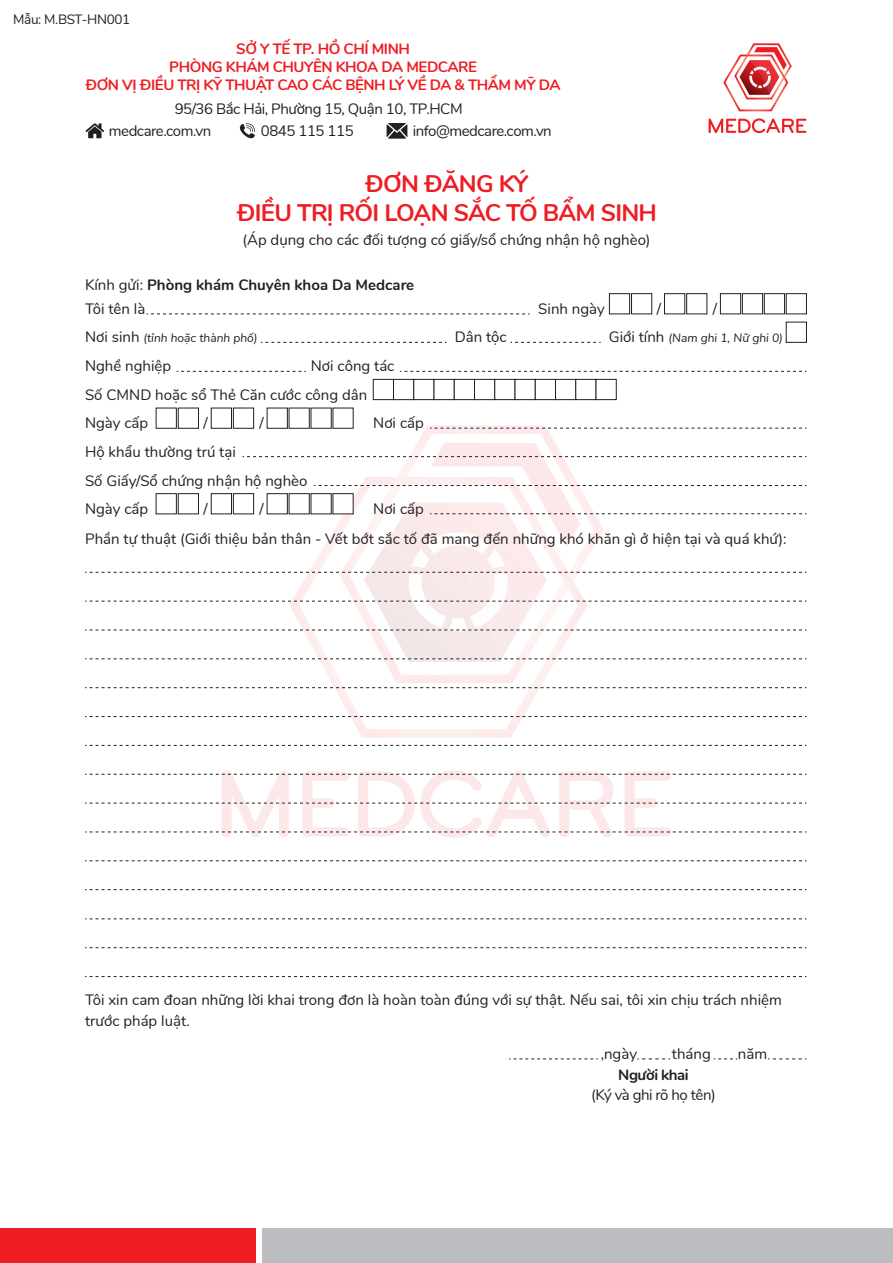
<style>
.page{position:relative;width:893px;height:1263px;background:#fff}
.page>*{position:absolute;margin:0;border:0;box-sizing:border-box;transform-origin:0 0}
.t1{font:700 24px/28.8px "Nunito";letter-spacing:-.03em;color:#ee1d23;text-align:center}
.t2{font:15px/28.5px "Nunito";color:#231f20}
.t3{font:15px "Nunito";letter-spacing:-.03em;color:#231f20}
.t4{font:700 15px/18px "Nunito";letter-spacing:-.03em;color:#ee1d23;text-align:center}
.t5{font:700 15px/24.3px "Nunito";color:#231f20}
.t6{font:700 15px "Nunito";letter-spacing:-.03em;color:#231f20}
.t7{font:13.5px "Nunito";letter-spacing:-.025em;color:#231f20}
.t8{font:italic 12px "Nunito";color:#231f20}
.s1{font-weight:400}
.s2{font-style:normal;font-size:15px}
</style>
<div class="page">
<svg style="left:289px;top:662px;width:297px;height:75px"></svg>
<svg style="left:340px;top:425px;width:264px;height:258px"></svg>
<svg style="left:723px;top:43px;width:69px;height:68px"></svg>
<svg style="left:709px;top:118px;width:97px;height:15px"></svg>
<div style="left:0;top:1229px;width:256px;height:34px;background:#ee1d23"></div>
<div style="left:262px;top:1229px;width:631px;height:34px;background:#bcbdc0"></div>
<svg style="left:85px;top:123px;width:19px;height:15px"></svg>
<svg style="left:240px;top:123px;width:15px;height:16px"></svg>
<svg style="left:387px;top:123px;width:20px;height:16px"></svg>
<svg style="left:146px;top:314px;width:384px;height:1px"></svg>
<svg style="left:261px;top:342px;width:185px;height:1px"></svg>
<svg style="left:509px;top:1058px;width:89px;height:1px"></svg>
<svg style="left:768px;top:1058px;width:38px;height:1px"></svg>
<svg style="left:714px;top:1058px;width:23px;height:1px"></svg>
<svg style="left:637px;top:1058px;width:33px;height:1px"></svg>
<svg style="left:177px;top:371px;width:129px;height:1px"></svg>
<svg style="left:400px;top:371px;width:406px;height:1px"></svg>
<svg style="left:510px;top:342px;width:91px;height:1px"></svg>
<svg style="left:430px;top:428px;width:376px;height:1px"></svg>
<div style="left:609px;top:293px;width:21px;height:21px;background:#fff;border:1px solid #231f20"></div>
<div style="left:373px;top:379px;width:21px;height:21px;background:#fff;border:1px solid #231f20"></div>
<div style="left:393px;top:379px;width:21px;height:21px;background:#fff;border:1px solid #231f20"></div>
<div style="left:414px;top:379px;width:20px;height:21px;background:#fff;border:1px solid #231f20"></div>
<div style="left:434px;top:379px;width:20px;height:21px;background:#fff;border:1px solid #231f20"></div>
<div style="left:454px;top:379px;width:21px;height:21px;background:#fff;border:1px solid #231f20"></div>
<div style="left:474px;top:379px;width:21px;height:21px;background:#fff;border:1px solid #231f20"></div>
<div style="left:495px;top:379px;width:20px;height:21px;background:#fff;border:1px solid #231f20"></div>
<div style="left:515px;top:379px;width:20px;height:21px;background:#fff;border:1px solid #231f20"></div>
<div style="left:535px;top:379px;width:21px;height:21px;background:#fff;border:1px solid #231f20"></div>
<div style="left:555px;top:379px;width:21px;height:21px;background:#fff;border:1px solid #231f20"></div>
<div style="left:576px;top:379px;width:20px;height:21px;background:#fff;border:1px solid #231f20"></div>
<div style="left:596px;top:379px;width:20px;height:21px;background:#fff;border:1px solid #231f20"></div>
<div style="left:631px;top:293px;width:21px;height:21px;background:#fff;border:1px solid #231f20"></div>
<div style="left:664px;top:293px;width:21px;height:21px;background:#fff;border:1px solid #231f20"></div>
<div style="left:686px;top:293px;width:21px;height:21px;background:#fff;border:1px solid #231f20"></div>
<div style="left:720px;top:293px;width:21px;height:21px;background:#fff;border:1px solid #231f20"></div>
<div style="left:764px;top:293px;width:21px;height:21px;background:#fff;border:1px solid #231f20"></div>
<div style="left:786px;top:293px;width:21px;height:21px;background:#fff;border:1px solid #231f20"></div>
<div style="left:742px;top:293px;width:21px;height:21px;background:#fff;border:1px solid #231f20"></div>
<div style="left:178px;top:408px;width:21px;height:20px;background:#fff;border:1px solid #231f20"></div>
<div style="left:211px;top:408px;width:21px;height:20px;background:#fff;border:1px solid #231f20"></div>
<div style="left:233px;top:408px;width:21px;height:20px;background:#fff;border:1px solid #231f20"></div>
<div style="left:333px;top:408px;width:20px;height:20px;background:#fff"></div>
<svg style="left:85px;top:443px;width:721px;height:219px"></svg>
<svg style="left:85px;top:687px;width:721px;height:1px"></svg>
<svg style="left:85px;top:716px;width:721px;height:1px"></svg>
<svg style="left:85px;top:745px;width:721px;height:1px"></svg>
<svg style="left:85px;top:770px;width:721px;height:68px"></svg>
<svg style="left:85px;top:860px;width:721px;height:1px"></svg>
<svg style="left:85px;top:889px;width:721px;height:1px"></svg>
<svg style="left:85px;top:918px;width:721px;height:1px"></svg>
<svg style="left:85px;top:947px;width:721px;height:1px"></svg>
<svg style="left:85px;top:976px;width:721px;height:1px"></svg>
<div style="left:156px;top:493px;width:21px;height:21px;background:#fff;border:1px solid #231f20"></div>
<div style="left:178px;top:493px;width:21px;height:21px;background:#fff;border:1px solid #231f20"></div>
<div style="left:211px;top:493px;width:21px;height:21px;background:#fff;border:1px solid #231f20"></div>
<div style="left:233px;top:493px;width:21px;height:21px;background:#fff;border:1px solid #231f20"></div>
<div style="left:267px;top:493px;width:21px;height:21px;background:#fff;border:1px solid #231f20"></div>
<div style="left:311px;top:493px;width:20px;height:21px;background:#fff"></div>
<div style="left:333px;top:493px;width:20px;height:21px;background:#fff"></div>
<div style="left:289px;top:493px;width:20px;height:21px;background:#fff"></div>
<p class="t7" style="left:13px;top:9px;width:119px">Mẫu: M.BST-HN001</p>
<p class="t4" style="left:85px;top:39px;width:477px">SỞ Y TẾ TP. HỒ CHÍ MINH<br>PHÒNG KHÁM CHUYÊN KHOA DA MEDCARE<br>ĐƠN VỊ ĐIỀU TRỊ KỸ THUẬT CAO CÁC BỆNH LÝ VỀ DA &amp; THẨM MỸ DA</p>
<p class="t3" style="left:109px;top:120px;width:104px">medcare.com.vn</p>
<p class="t3" style="left:261px;top:120px;width:94px">0845 115 115</p>
<p class="t3" style="left:413px;top:120px;width:141px">info@medcare.com.vn</p>
<p class="t3" style="left:175px;top:97px;width:289px">95/36 Bắc Hải, Phường 15, Quận 10, TP.HCM</p>
<h1 class="t1" style="left:237px;top:168px;width:421px">ĐƠN ĐĂNG KÝ<br>ĐIỀU TRỊ RỐI LOẠN SẮC TỐ BẨM SINH</h1>
<p class="t2" style="left:242px;top:225px;width:410px">(Áp dụng cho các đối tượng có giấy/sổ chứng nhận hộ nghèo)</p>
<p class="t5" style="left:85px;top:271px;width:331px"><span class="s1">Kính gửi:</span> Phòng khám Chuyên khoa Da Medcare<br><span class="s1">Tôi tên là</span></p>
<p class="t8" style="left:85px;top:329px;width:174px"><span class="s2">Nơi sinh</span> (tỉnh hoặc thành phố)</p>
<p class="t2" style="left:85px;top:351px;width:88px">Nghề nghiệp</p>
<p class="t2" style="left:538px;top:294px;width:68px">Sinh ngày</p>
<p class="t2" style="left:657px;top:294px;width:6px">/</p>
<p class="t2" style="left:713px;top:294px;width:6px">/</p>
<p class="t8" style="left:609px;top:329px;width:176px"><span class="s2">Giới tính</span> (Nam ghi 1, Nữ ghi 0)</p>
<p class="t2" style="left:455px;top:322px;width:54px">Dân tộc</p>
<p class="t2" style="left:85px;top:351px;width:311px;text-indent:226px">Nơi công tác<br>Số CMND hoặc sổ Thẻ Căn cước công dân<br>Ngày cấp<br>Hộ khẩu thường trú tại<br>Số Giấy/Sổ chứng nhận hộ nghèo</p>
<p class="t2" style="left:373px;top:408px;width:52px">Nơi cấp</p>
<p class="t2" style="left:204px;top:408px;width:6px">/</p>
<p class="t2" style="left:259px;top:408px;width:6px">/</p>
<p class="t2" style="left:85px;top:493px;width:65px">Ngày cấp</p>
<p class="t2" style="left:204px;top:494px;width:6px">/</p>
<p class="t2" style="left:259px;top:494px;width:6px">/</p>
<p class="t2" style="left:373px;top:493px;width:52px">Nơi cấp</p>
<p class="t2" style="left:85px;top:524px;width:703px">Phần tự thuật (Giới thiệu bản thân - Vết bớt sắc tố đã mang đến những khó khăn gì ở hiện tại và quá khứ):</p>
<p class="t2" style="left:85px;top:989px;width:698px;line-height:21px">Tôi xin cam đoan những lời khai trong đơn là hoàn toàn đúng với sự thật. Nếu sai, tôi xin chịu trách nhiệm trước pháp luật.</p>
<p class="t2" style="left:601px;top:1038px;width:38px">,ngày</p>
<p class="t2" style="left:672px;top:1038px;width:40px">tháng</p>
<p class="t2" style="left:738px;top:1038px;width:31px">năm</p>
<p class="t6" style="left:618px;top:1064px;width:72px">Người khai</p>
<p class="t3" style="left:591px;top:1084px;width:126px">(Ký và ghi rõ họ tên)</p>
</div>
